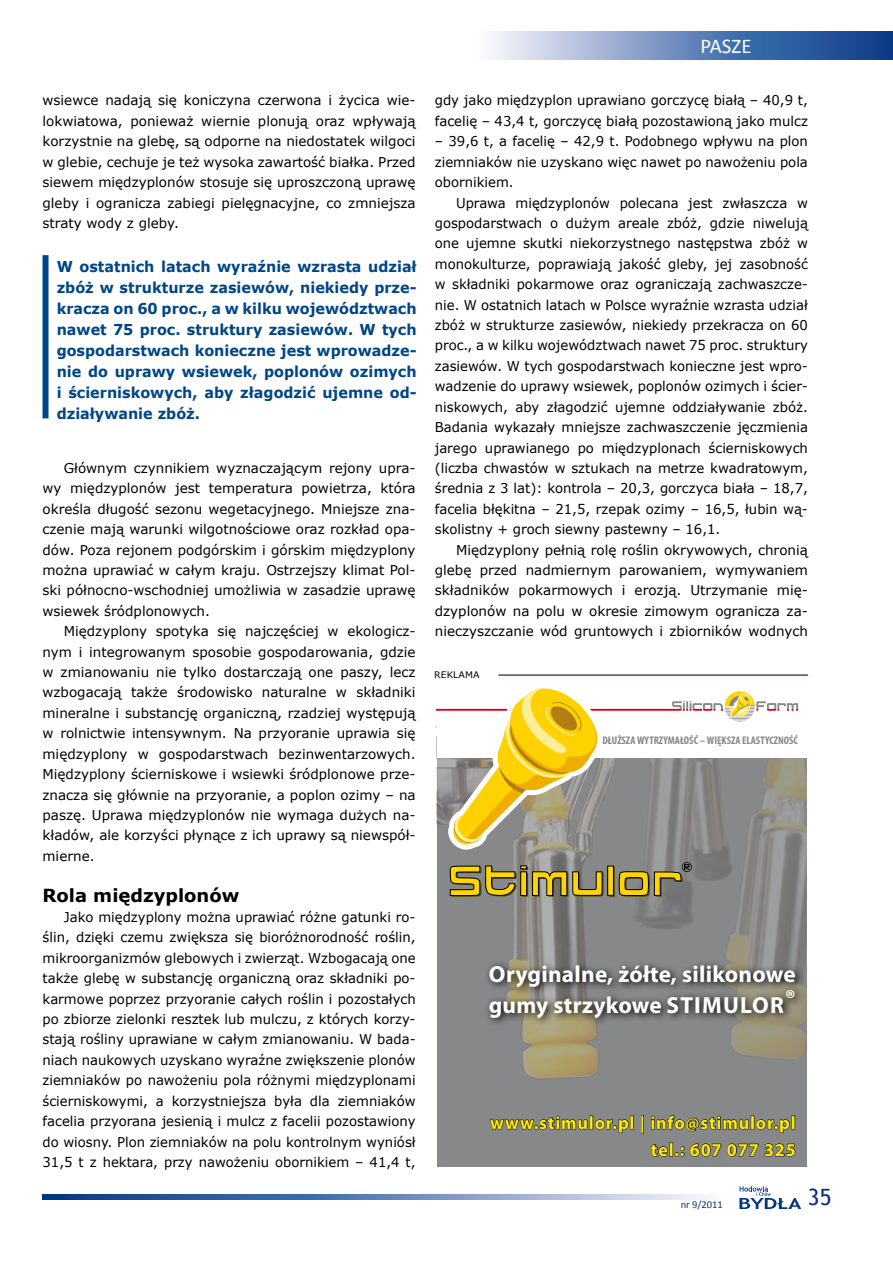
<style>
.page{position:relative;width:893px;height:1263px;background:#fff}
.page>*{position:absolute;margin:0;border:0;box-sizing:border-box;transform-origin:0 0}
.t1{font:700 23.25px/30.9px "Myriad Pro";letter-spacing:.01em;color:#fff}
.t2{font:22.5px "Trebuchet MS";color:#0d317e}
.t3{font:21px "Calibri";color:#fff}
.t4{font:700 18px/27px "Myriad Pro";letter-spacing:.045em;color:#ffed00;text-align:right}
.t5{font:700 18px "Verdana";color:#000}
.t6{font:700 15px/21px "Verdana";color:#004686;text-align:justify;scale:.96 1}
.t7{font:13.5px/20.4px "Verdana";color:#000;text-align:justify}
.t8{font:700 condensed 11.1px "Myriad Pro";color:#87888a}
.t9{font:10.5px "Calibri";color:#0d317e}
.t10{font:9px "Verdana";letter-spacing:.005em;color:#000;scale:1.05 1}
</style>
<div class="page">
<svg style="left:43px;top:1195px;width:665px;height:4px;background:#6a89bb"></svg>
<svg style="left:491px;top:31px;width:402px;height:29px;background:#6e8cbd"></svg>
<div style="left:437px;top:679px;width:370px;height:488px;background:#87888a"></div>
<img style="left:731px;top:988px;width:76px;height:72px">
<img style="left:635px;top:758px;width:172px;height:205px">
<img style="left:449px;top:850px;width:166px;height:229px">
<div style="left:437px;top:674px;width:370px;height:84px;background:#fff"></div>
<svg style="left:484px;top:959px;width:320px;height:67px"></svg>
<svg style="left:490px;top:1115px;width:139px;height:18px"></svg>
<div style="left:630px;top:1116px;width:4px;height:13px;border:1px solid #000"></div>
<div style="left:641px;top:1115px;width:3px;height:19px;border:1px solid #000"></div>
<svg style="left:651px;top:1115px;width:144px;height:42px"></svg>
<svg style="left:437px;top:688px;width:361px;height:162px"></svg>
<div style="left:609px;top:867px;width:6px;height:29px;background:#524c19"></div>
<div style="left:608px;top:866px;width:5px;height:29px;background:#ffd500"></div>
<div style="left:607px;top:866px;width:7px;height:30px;border:1px solid #000"></div>
<svg style="left:450px;top:865px;width:154px;height:32px"></svg>
<svg style="left:618px;top:862px;width:74px;height:35px"></svg>
<svg style="left:739px;top:1186px;width:63px;height:23px"></svg>
<div style="left:495px;top:672px;width:318px;height:9px;background:#356272;opacity:.75"></div>
<hr style="left:498px;top:675px;width:310px;height:1px;background:#000">
<div style="left:43px;top:255px;width:6px;height:163px;background:#004686"></div>
<p class="t7" style="left:43px;top:90px;width:375px">wsiewce nadają się koniczyna czerwona i życica wie&shy;lokwiatowa, ponieważ wiernie plonują oraz wpływają korzystnie na glebę, są odporne na niedostatek wilgoci w glebie, cechuje je też wysoka zawartość białka. Przed siewem międzyplonów stosuje się uproszczoną uprawę gleby i ogranicza zabiegi pielęgnacyjne, co zmniejsza straty wody z gleby.</p>
<p class="t6" style="left:57px;top:255px;width:376px">W ostatnich latach wyraźnie wzrasta udział zbóż w strukturze zasiewów, niekiedy prze&shy;kracza on 60 proc., a w kilku województwach nawet 75 proc. struktury zasiewów. W tych gospodarstwach konieczne jest wprowadze&shy;nie do uprawy wsiewek, poplonów ozimych i ścierniskowych, aby złagodzić ujemne od&shy;działywanie zbóż.</p>
<p class="t7" style="left:43px;top:457px;width:375px;text-indent:21px">Głównym czynnikiem wyznaczającym rejony upra&shy;wy międzyplonów jest temperatura powietrza, która określa długość sezonu wegetacyjnego. Mniejsze zna&shy;czenie mają warunki wilgotnościowe oraz rozkład opa&shy;dów. Poza rejonem podgórskim i górskim międzyplony można uprawiać w całym kraju. Ostrzejszy klimat Pol&shy;ski północno-wschodniej umożliwia w zasadzie uprawę wsiewek śródplonowych.</p>
<p class="t7" style="left:43px;top:621px;width:375px;text-indent:21px">Międzyplony spotyka się najczęściej w ekologicz&shy;nym i integrowanym sposobie gospodarowania, gdzie w zmianowaniu nie tylko dostarczają one paszy, lecz wzbogacają także środowisko naturalne w składniki mineralne i substancję organiczną, rzadziej występują w rolnictwie intensywnym. Na przyoranie uprawia się międzyplony w gospodarstwach bezinwentarzowych.<br>Międzyplony ścierniskowe i wsiewki śródplonowe prze&shy;znacza się głównie na przyoranie, a poplon ozimy – na paszę. Uprawa międzyplonów nie wymaga dużych na&shy;kładów, ale korzyści płynące z ich uprawy są niewspół&shy;mierne.</p>
<h3 class="t5" style="left:43px;top:883px;width:198px">Rola międzyplonów</h3>
<p class="t7" style="left:43px;top:906px;width:375px;text-indent:21px">Jako międzyplony można uprawiać różne gatunki ro&shy;ślin, dzięki czemu zwiększa się bioróżnorodność roślin, mikroorganizmów glebowych i zwierząt. Wzbogacają one także glebę w substancję organiczną oraz składniki po&shy;karmowe poprzez przyoranie całych roślin i pozostałych po zbiorze zielonki resztek lub mulczu, z których korzy&shy;stają rośliny uprawiane w całym zmianowaniu. W bada&shy;niach naukowych uzyskano wyraźne zwiększenie plonów ziemniaków po nawożeniu pola różnymi międzyplonami ścierniskowymi, a korzystniejsza była dla ziemniaków facelia przyorana jesienią i mulcz z facelii pozostawiony do wiosny. Plon ziemniaków na polu kontrolnym wyniósł 31,5 t z hektara, przy nawożeniu obornikiem – 41,4 t,</p>
<h3 class="t3" style="left:700px;top:33px;width:53px">PASZE</h3>
<p class="t7" style="left:435px;top:90px;width:375px">gdy jako międzyplon uprawiano gorczycę białą – 40,9 t, facelię – 43,4 t, gorczycę białą pozostawioną jako mulcz</p>
<p class="t7" style="left:435px;top:131px;width:375px">– 39,6 t, a facelię – 42,9 t. Podobnego wpływu na plon ziemniaków nie uzyskano więc nawet po nawożeniu pola obornikiem.</p>
<p class="t7" style="left:435px;top:192px;width:375px;text-indent:21px">Uprawa międzyplonów polecana jest zwłaszcza w gospodarstwach o dużym areale zbóż, gdzie niwelują one ujemne skutki niekorzystnego następstwa zbóż w monokulturze, poprawiają jakość gleby, jej zasobność w składniki pokarmowe oraz ograniczają zachwaszcze&shy;nie. W ostatnich latach w Polsce wyraźnie wzrasta udział zbóż w strukturze zasiewów, niekiedy przekracza on 60 proc., a w kilku województwach nawet 75 proc. struktury zasiewów. W tych gospodarstwach konieczne jest wpro&shy;wadzenie do uprawy wsiewek, poplonów ozimych i ścier&shy;niskowych, aby złagodzić ujemne oddziaływanie zbóż.<br>Badania wykazały mniejsze zachwaszczenie jęczmienia jarego uprawianego po międzyplonach ścierniskowych (liczba chwastów w sztukach na metrze kwadratowym, średnia z 3 lat): kontrola – 20,3, gorczyca biała – 18,7, facelia błękitna – 21,5, rzepak ozimy – 16,5, łubin wą&shy;skolistny + groch siewny pastewny – 16,1.</p>
<p class="t7" style="left:435px;top:539px;width:375px;text-indent:21px">Międzyplony pełnią rolę roślin okrywowych, chronią glebę przed nadmiernym parowaniem, wymywaniem składników pokarmowych i erozją. Utrzymanie mię&shy;dzyplonów na polu w okresie zimowym ogranicza za&shy;nieczyszczanie wód gruntowych i zbiorników wodnych</p>
<p class="t10" style="left:434px;top:669px;width:45px">REKLAMA</p>
<p class="t8" style="left:602px;top:733px;width:197px">DŁUŻSZA WYTRZYMAŁOŚĆ – WIĘKSZA ELASTYCZNOŚĆ</p>
<h1 class="t1" style="left:489px;top:958px;width:309px">Oryginalne, żółte, silikonowe gumy strzykowe STIMULOR®</h1>
<h3 class="t4" style="left:490px;top:1109px;width:307px">www.stimulor.pl | info@stimulor.pl tel.: 607 077 325</h3>
<p class="t9" style="left:681px;top:1197px;width:44px">NR 9/2011</p>
<h2 class="t2" style="left:808px;top:1184px;width:25px">35</h2>
</div>
